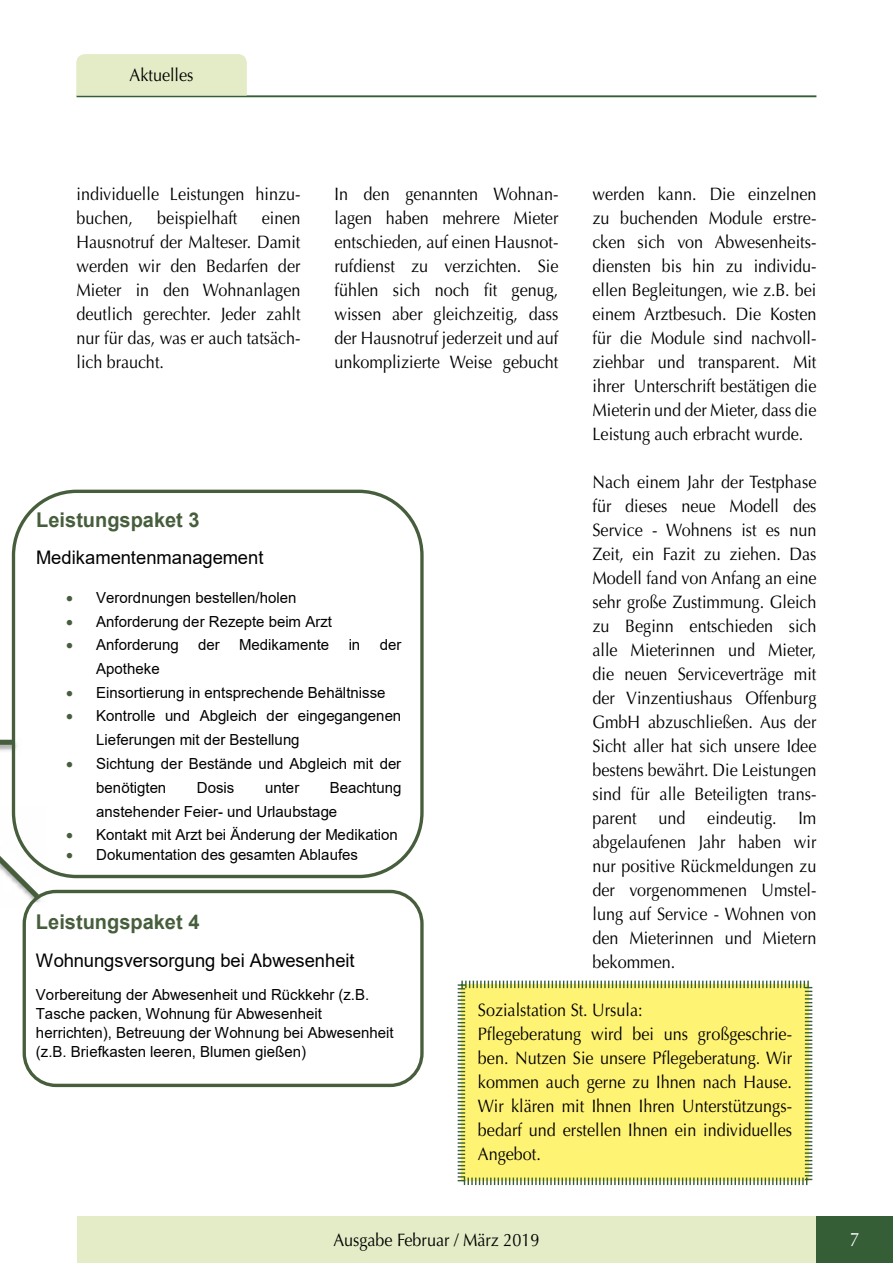
<style>
.page{position:relative;width:893px;height:1263px;background:#fff}
.page>*{position:absolute;margin:0;border:0;box-sizing:border-box;transform-origin:0 0}
.t1{font:700 20.4px "Arial";color:#465e3c}
.t2{font:19.5px "Optima LT Std";color:#fff;scale:.9 1}
.t3{font:18.75px "Arial";color:#000}
.t4{font:18px/24px "Optima LT Std";color:#000;text-align:justify;scale:.9 1}
.t5{font:15.3px/18.9px "Arial";letter-spacing:.005em;color:#000}
.s1{color:#465e3c}
</style>
<div class="page">
<hr style="left:77px;top:95px;width:739px;height:2px;background:#355e37">
<div style="left:77px;top:1216px;width:739px;height:47px;background:#e3ecc6"></div>
<div style="left:816px;top:1216px;width:77px;height:47px;background:#355e37"></div>
<div style="left:77px;top:54px;width:170px;height:41px;background:#e3ecc6"></div>
<img style="left:27px;top:865px;width:18px;height:43px">
<svg style="left:0;top:803px;width:44px;height:101px"></svg>
<img style="left:0;top:737px;width:17px;height:16px">
<div style="left:0;top:740px;width:13px;height:5px;background:#465e3c"></div>
<div style="left:12px;top:490px;width:412px;height:388px;border:3px solid #465e3c;border-radius:64px"></div>
<div style="left:23px;top:890px;width:401px;height:197px;border:3px solid #465e3c;border-radius:32px"></div>
<svg style="left:457px;top:980px;width:356px;height:206px;background:#f6ed77"></svg>
<p class="t4" style="left:130px;top:63px;width:73px">Aktuelles</p>
<p class="t4" style="left:334px;top:182px;width:250px">In den genannten Wohnan&shy;lagen haben mehrere Mieter entschieden, auf einen Hausnot&shy;rufdienst zu verzichten. Sie fühlen sich noch fit genug, wissen aber gleichzeitig, dass der Hausnotruf jederzeit und auf unkomplizierte Weise gebucht</p>
<p class="t4" style="left:592px;top:182px;width:250px">werden kann. Die einzelnen zu buchenden Module erstre&shy;cken sich von Abwesenheits&shy;diensten bis hin zu individu&shy;ellen Begleitungen, wie z.B. bei einem Arztbesuch. Die Kosten für die Module sind nachvoll&shy;ziehbar und transparent. Mit ihrer Unterschrift bestätigen die Mieterin und der Mieter, dass die Leistung auch erbracht wurde.</p>
<p class="t4" style="left:592px;top:470px;width:250px">Nach einem Jahr der Testphase für dieses neue Modell des Service - Wohnens ist es nun Zeit, ein Fazit zu ziehen. Das Modell fand von Anfang an eine sehr große Zustimmung. Gleich zu Beginn entschieden sich alle Mieterinnen und Mieter, die neuen Serviceverträge mit der Vinzentiushaus Offenburg GmbH abzuschließen. Aus der Sicht aller hat sich unsere Idee bestens bewährt. Die Leistungen sind für alle Beteiligten trans&shy;parent und eindeutig. Im abgelaufenen Jahr haben wir nur positive Rückmeldungen zu der vorgenommenen Umstel&shy;lung auf Service - Wohnen von den Mieterinnen und Mietern bekommen.</p>
<p class="t4" style="left:478px;top:998px;width:351px;text-align:left">Sozialstation St. Ursula:<br>Pflegeberatung wird bei uns großgeschrie&shy;ben. Nutzen Sie unsere Pflegeberatung. Wir kommen auch gerne zu Ihnen nach Hause.<br>Wir klären mit Ihnen Ihren Unterstützungs&shy;bedarf und erstellen Ihnen ein individuelles Angebot.</p>
<p class="t4" style="left:77px;top:182px;width:250px">individuelle Leistungen hinzu&shy;buchen,</p>
<p class="t4" style="left:157px;top:206px;width:91px">beispielhaft</p>
<p class="t4" style="left:77px;top:206px;width:250px;text-indent:185px">einen Hausnotruf der Malteser. Damit werden wir den Bedarfen der Mieter in den Wohnanlagen deutlich gerechter. Jeder zahlt nur für das, was er auch tatsäch&shy;lich braucht.</p>
<p class="t1" style="left:36px;top:505px;width:165px">Leistungspaket 3</p>
<p class="t3" style="left:36px;top:545px;width:229px">Medikamentenmanagement</p>
<p class="t5" style="left:66px;top:588px;width:232px"><span class="s1">•</span> Verordnungen bestellen/holen</p>
<p class="t5" style="left:66px;top:612px;width:267px"><span class="s1">•</span> Anforderung der Rezepte beim Arzt</p>
<p class="t5" style="left:66px;top:635px;width:114px"><span class="s1">•</span> Anforderung</p>
<p class="t5" style="left:198px;top:635px;width:23px">der</p>
<p class="t5" style="left:239px;top:635px;width:92px">Medikamente</p>
<p class="t5" style="left:349px;top:635px;width:13px">in</p>
<p class="t5" style="left:380px;top:635px;width:23px">der</p>
<p class="t5" style="left:96px;top:659px;width:65px">Apotheke</p>
<p class="t5" style="left:66px;top:683px;width:321px"><span class="s1">•</span> Einsortierung in entsprechende Behältnisse</p>
<p class="t5" style="left:96px;top:704px;width:307px;line-height:23.9px;text-indent:-30px"><span class="s1">•</span> Kontrolle und Abgleich der eingegangenen<br>Lieferungen mit der Bestellung</p>
<p class="t5" style="left:96px;top:751px;width:307px;line-height:23.9px;text-indent:-30px"><span class="s1">•</span> Sichtung der Bestände und Abgleich mit der benötigten</p>
<p class="t5" style="left:96px;top:775px;width:307px;line-height:23.9px;text-indent:234px">Beachtung anstehender Feier- und Urlaubstage</p>
<p class="t5" style="left:66px;top:825px;width:333px"><span class="s1">•</span> Kontakt mit Arzt bei Änderung der Medikation</p>
<p class="t5" style="left:66px;top:845px;width:293px"><span class="s1">•</span> Dokumentation des gesamten Ablaufes</p>
<p class="t5" style="left:197px;top:778px;width:39px">Dosis</p>
<p class="t5" style="left:265px;top:778px;width:36px">unter</p>
<p class="t1" style="left:36px;top:908px;width:165px">Leistungspaket 4</p>
<p class="t3" style="left:36px;top:947px;width:320px">Wohnungsversorgung bei Abwesenheit</p>
<p class="t5" style="left:36px;top:985px;width:359px">Vorbereitung der Abwesenheit und Rückkehr (z.B.<br>Tasche packen, Wohnung für Abwesenheit herrichten), Betreuung der Wohnung bei Abwesenheit (z.B. Briefkasten leeren, Blumen gießen)</p>
<p class="t4" style="left:334px;top:1228px;width:230px">Ausgabe Februar / März 2019</p>
<p class="t2" style="left:850px;top:1228px;width:12px">7</p>
</div>
